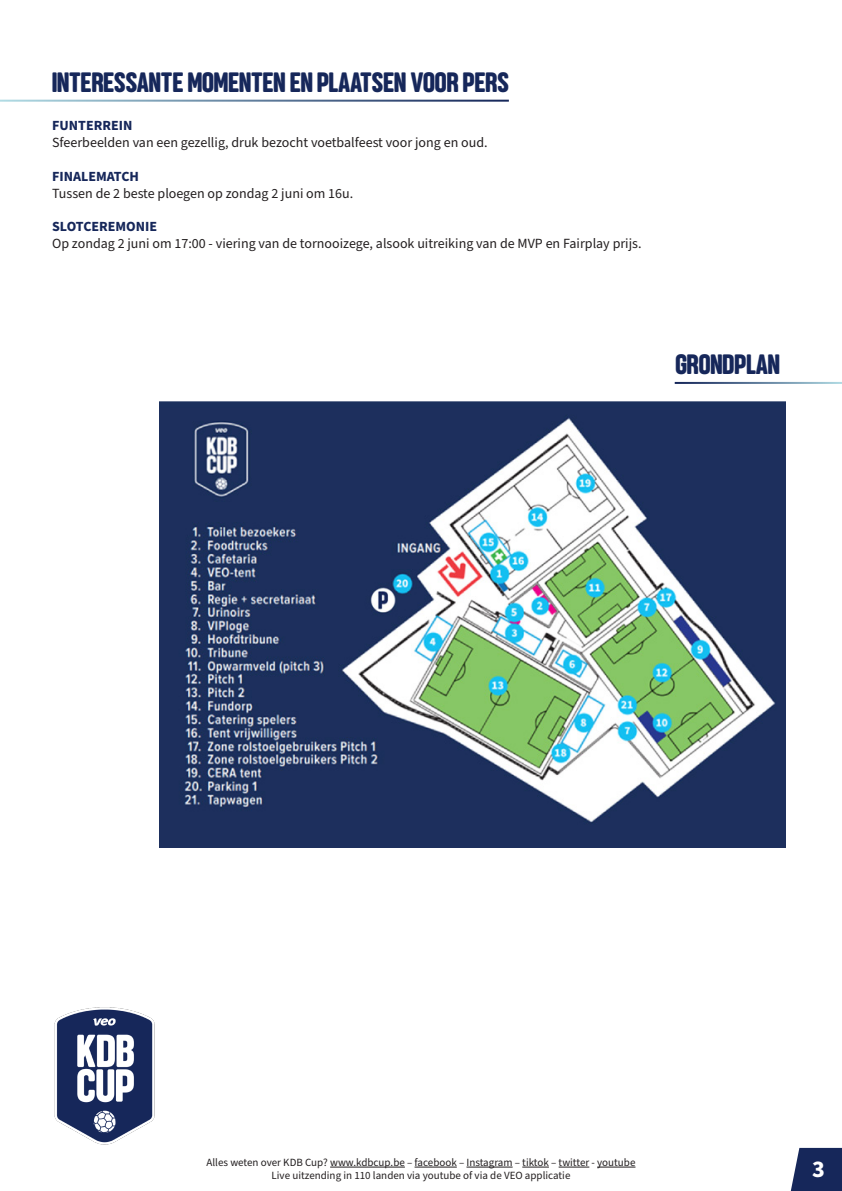
<style>
.page{position:relative;width:842px;height:1191px;background:#fff}
.page>*{position:absolute;margin:0;border:0;box-sizing:border-box;transform-origin:0 0}
.Subtitles{font:28px "Thyga Semirounded";color:#16275a}
.t1{font:700 24px "Source Sans Pro";color:#fff}
.Body_text{font:14px "Source Sans Pro";color:#231f20}
.Body_text-2{font:700 14px "Source Sans Pro";color:#16275a}
.t2{font:11px/13.2px "Source Sans Pro";color:#231f20;text-align:center}
</style>
<div class="page">
<hr style="left:330px;top:1166px;width:75px;height:1px;background:#231f20">
<hr style="left:415px;top:1166px;width:42px;height:1px;background:#231f20">
<hr style="left:466px;top:1166px;width:47px;height:1px;background:#231f20">
<svg style="left:522px;top:1166px;width:27px;height:1px"></svg>
<hr style="left:559px;top:1166px;width:30px;height:1px;background:#231f20">
<hr style="left:597px;top:1166px;width:38px;height:1px;background:#231f20">
<img style="left:54px;top:1007px;width:101px;height:138px">
<img style="left:160px;top:401px;width:625px;height:447px">
<svg style="left:791px;top:1147px;width:51px;height:44px;background:#2d3c6a"></svg>
<p class="Subtitles" style="left:52px;top:66px;width:458px">INTERESSANTE MOMENTEN EN PLAATSEN VOOR PERS</p>
<p class="Body_text-2" style="left:52px;top:116px;width:82px">FUNTERREIN</p>
<p class="Body_text" style="left:52px;top:133px;width:437px">Sfeerbeelden van een gezellig, druk bezocht voetbalfeest voor jong en oud.</p>
<p class="Body_text-2" style="left:52px;top:166px;width:88px">FINALEMATCH</p>
<p class="Body_text" style="left:52px;top:183px;width:303px">Tussen de 2 beste ploegen op zondag 2 juni om 16u.</p>
<p class="Body_text-2" style="left:52px;top:217px;width:107px">SLOTCEREMONIE</p>
<p class="Body_text" style="left:52px;top:234px;width:591px">Op zondag 2 juni om 17:00 - viering van de tornooizege, alsook uitreiking van de MVP en Fairplay prijs.</p>
<p class="Subtitles" style="left:675px;top:348px;width:106px">GRONDPLAN</p>
<p class="t2" style="left:206px;top:1156px;width:430px">Alles weten over KDB Cup? www.kdbcup.be – facebook – Instagram – tiktok – twitter - youtube<br>Live uitzending in 110 landen via youtube of via de VEO applicatie</p>
<h2 class="t1" style="left:812px;top:1152px;width:14px">3</h2>
</div>
